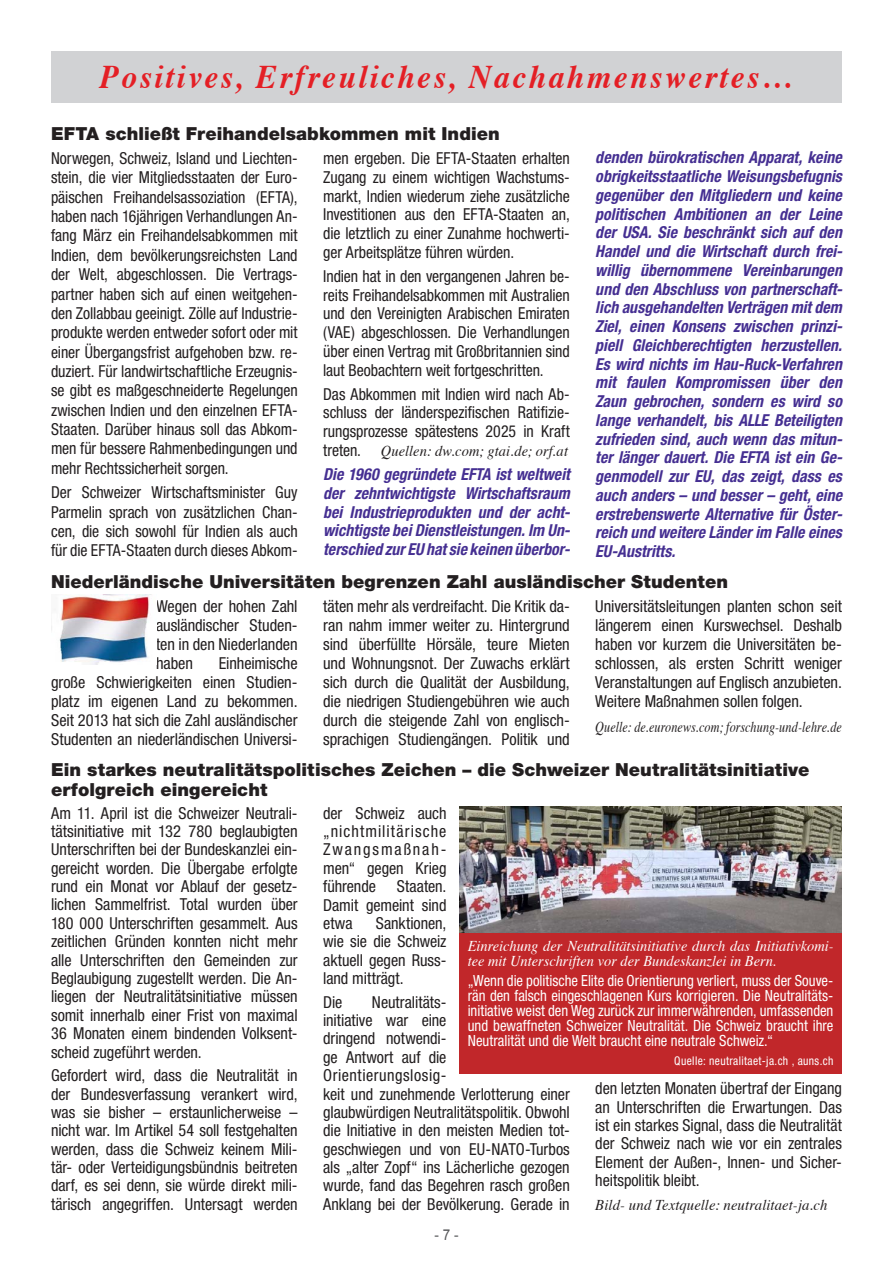
<style>
.page{position:relative;width:893px;height:1263px;background:#fff}
.page>*{position:absolute;margin:0;border:0;box-sizing:border-box;transform-origin:0 0}
.t1{font:italic 700 33px "Times";letter-spacing:.08em;color:#e41f25;scale:.95 1}
.t2{font:900 18px/20.2px "Helvetica Neue LT Std";letter-spacing:.005em;color:#231f20}
.t3{font:condensed 16.5px/18.3px "Helvetica Neue LT Std";letter-spacing:-.005em;color:#231f20;text-align:justify}
.t4{font:condensed 16.5px/19.4px "Helvetica Neue LT Std";letter-spacing:-.005em;color:#231f20;text-align:justify;scale:.96 1}
.t5{font:italic 700 condensed 16.5px/18.8px "Helvetica Neue LT Std";letter-spacing:.005em;color:#452f92;text-align:justify;scale:.96 1}
.t6{font:condensed 15.3px/15px "Helvetica Neue LT Std";color:#fff;text-align:justify;scale:.96 1}
.t7{font:italic 15px/15px "Times";color:#fff;scale:.96 1}
.t8{font:italic 15px "Times";letter-spacing:.005em;color:#231f20;scale:.81 1}
.t9{font:italic 15px "Times";letter-spacing:.005em;color:#231f20}
.t10{font:italic 15px "Times";letter-spacing:.005em;color:#231f20;scale:.96 1}
.t11{font:15px "Arial";color:#57585a;scale:.9 1}
.t12{font:condensed 12px "Helvetica Neue LT Std";letter-spacing:.035em;color:#fff;scale:.96 1}
.s1{font-family:"Helvetica Neue LT Std";font-style:normal;font-stretch:condensed;font-size:16.5px}
</style>
<div class="page">
<div style="left:51px;top:51px;width:791px;height:51px;background:#d1d2d4"></div>
<img style="left:51px;top:595px;width:99px;height:69px">
<img style="left:459px;top:806px;width:383px;height:127px">
<div style="left:459px;top:933px;width:383px;height:140px;background:#c1272a"></div>
<h1 class="t1" style="left:100px;top:55px;width:731px">Positives, Erfreuliches, Nachahmenswertes…</h1>
<p class="t2" style="left:51px;top:124px;width:450px">EFTA schließt Freihandelsabkommen mit Indien</p>
<p class="t4" style="left:51px;top:148px;width:258px">Norwegen, Schweiz, Island und Liechten&shy;stein, die vier Mitgliedsstaaten der Euro&shy;päischen Freihandelsassoziation (EFTA), haben nach 16jährigen Verhandlungen An&shy;fang März ein Freihandelsabkommen mit Indien, dem bevölkerungsreichsten Land der Welt, abgeschlossen. Die Vertrags&shy;partner haben sich auf einen weitgehen&shy;den Zollabbau geeinigt. Zölle auf Industrie&shy;produkte werden entweder sofort oder mit einer Übergangsfrist aufgehoben bzw. re&shy;duziert. Für landwirtschaftliche Erzeugnis&shy;se gibt es maßgeschneiderte Regelungen zwischen Indien und den einzelnen EFTA-Staaten. Darüber hinaus soll das Abkom&shy;men für bessere Rahmenbedingungen und mehr Rechtssicherheit sorgen.</p>
<p class="t4" style="left:51px;top:483px;width:258px">Der Schweizer Wirtschaftsminister Guy Parmelin sprach von zusätzlichen Chan&shy;cen, die sich sowohl für Indien als auch für die EFTA-Staaten durch dieses Abkom-</p>
<p class="t5" style="left:595px;top:148px;width:259px">denden bürokratischen Apparat, keine obrigkeitsstaatliche Weisungsbefugnis gegenüber den Mitgliedern und keine politischen Ambitionen an der Leine der USA. Sie beschränkt sich auf den Handel und die Wirtschaft durch frei&shy;willig übernommene Vereinbarungen und den Abschluss von partnerschaft&shy;lich ausgehandelten Verträgen mit dem Ziel, einen Konsens zwischen prinzi&shy;piell Gleichberechtigten herzustellen.<br>Es wird nichts im Hau-Ruck-Verfahren mit faulen Kompromissen über den Zaun gebrochen, sondern es wird so lange verhandelt, bis ALLE Beteiligten zufrieden sind, auch wenn das mitun&shy;ter länger dauert. Die EFTA ist ein Ge&shy;genmodell zur EU, das zeigt, dass es auch anders – und besser – geht, eine erstrebenswerte Alternative für Öster&shy;reich und weitere Länder im Falle eines EU-Austritts.</p>
<p class="t2" style="left:51px;top:571px;width:679px">Niederländische Universitäten begrenzen Zahl ausländischer Studenten</p>
<p class="t3" style="left:156px;top:596px;width:143px;line-height:19px">Wegen der hohen Zahl ausländischer Studen&shy;ten in den Niederlanden haben</p>
<p class="t4" style="left:323px;top:149px;width:258px;line-height:18.8px">men ergeben. Die EFTA-Staaten erhalten Zugang zu einem wichtigen Wachstums&shy;markt, Indien wiederum ziehe zusätzliche Investitionen aus den EFTA-Staaten an, die letztlich zu einer Zunahme hochwerti&shy;ger Arbeitsplätze führen würden.</p>
<p class="t4" style="left:323px;top:267px;width:258px;line-height:18.8px">Indien hat in den vergangenen Jahren be&shy;reits Freihandelsabkommen mit Australien und den Vereinigten Arabischen Emiraten (VAE) abgeschlossen. Die Verhandlungen über einen Vertrag mit Großbritannien sind laut Beobachtern weit fortgeschritten.</p>
<p class="t4" style="left:323px;top:384px;width:258px;line-height:18.8px">Das Abkommen mit Indien wird nach Ab&shy;schluss der länderspezifischen Ratifizie&shy;rungsprozesse spätestens 2025 in Kraft</p>
<p class="t10" style="left:323px;top:442px;width:257px"><span class="s1">treten.</span> Quellen: dw.com; gtai.de; orf.at</p>
<p class="t5" style="left:323px;top:465px;width:259px">Die 1960 gegründete EFTA ist weltweit der zehntwichtigste Wirtschaftsraum bei Industrieprodukten und der acht&shy;wichtigste bei Dienstleistungen. Im Un&shy;terschied zur EU hat sie keinen überbor-</p>
<p class="t3" style="left:323px;top:596px;width:248px;line-height:19.2px">täten mehr als verdreifacht. Die Kritik da&shy;ran nahm immer weiter zu. Hintergrund sind überfüllte Hörsäle, teure Mieten und Wohnungsnot. Der Zuwachs erklärt sich durch die Qualität der Ausbildung, die niedrigen Studiengebühren wie auch durch die steigende Zahl von englisch&shy;sprachigen Studiengängen. Politik und</p>
<p class="t3" style="left:595px;top:596px;width:248px;line-height:19.2px">Universitätsleitungen planten schon seit längerem einen Kurswechsel. Deshalb haben vor kurzem die Universitäten be&shy;schlossen, als ersten Schritt weniger Veranstaltungen auf Englisch anzubieten.<br>Weitere Maßnahmen sollen folgen.</p>
<p class="t3" style="left:51px;top:653px;width:248px;line-height:19px;text-indent:168px">Einheimische große Schwierigkeiten einen Studien&shy;platz im eigenen Land zu bekommen.<br>Seit 2013 hat sich die Zahl ausländischer Studenten an niederländischen Universi-</p>
<p class="t8" style="left:595px;top:717px;width:306px">Quelle: de.euronews.com; forschung-und-lehre.de</p>
<p class="t2" style="left:51px;top:759px;width:760px">Ein starkes neutralitätspolitisches Zeichen – die Schweizer Neutralitätsinitiative erfolgreich eingereicht</p>
<p class="t3" style="left:51px;top:803px;width:248px">Am 11. April ist die Schweizer Neutrali&shy;tätsinitiative mit 132 780 beglaubigten Unterschriften bei der Bundeskanzlei ein&shy;gereicht worden. Die Übergabe erfolgte rund ein Monat vor Ablauf der gesetz&shy;lichen Sammelfrist. Total wurden über 180 000 Unterschriften gesammelt. Aus zeitlichen Gründen konnten nicht mehr alle Unterschriften den Gemeinden zur Beglaubigung zugestellt werden. Die An&shy;liegen der Neutralitätsinitiative müssen somit innerhalb einer Frist von maximal 36 Monaten einem bindenden Volksent&shy;scheid zugeführt werden.</p>
<p class="t3" style="left:51px;top:1066px;width:248px">Gefordert wird, dass die Neutralität in der Bundesverfassung verankert wird, was sie bisher – erstaunlicherweise – nicht war. Im Artikel 54 soll festgehalten werden, dass die Schweiz keinem Mili&shy;tär- oder Verteidigungsbündnis beitreten darf, es sei denn, sie würde direkt mili&shy;tärisch angegriffen. Untersagt werden</p>
<p class="t3" style="left:323px;top:803px;width:125px">der Schweiz auch „nichtmilitärische Zwangsmaßnah&shy;men“ gegen Krieg führende</p>
<p class="t3" style="left:323px;top:877px;width:125px;text-indent:74px">Staaten.<br>Damit gemeint sind etwa</p>
<p class="t3" style="left:323px;top:914px;width:125px;text-indent:53px">Sanktionen, wie sie die Schweiz aktuell gegen Russ&shy;land mitträgt.</p>
<p class="t3" style="left:323px;top:992px;width:21px">Die</p>
<p class="t7" style="left:468px;top:940px;width:382px">Einreichung der Neutralitätsinitiative durch das Initiativkomi&shy;tee mit Unterschriften vor der Bundeskanzlei in Bern.</p>
<p class="t6" style="left:468px;top:973px;width:382px">„Wenn die politische Elite die Orientierung verliert, muss der Souve&shy;rän den falsch eingeschlagenen Kurs korrigieren. Die Neutralitäts&shy;initiative weist den Weg zurück zur immerwährenden, umfassenden und bewaffneten Schweizer Neutralität. Die Schweiz braucht ihre Neutralität und die Welt braucht eine neutrale Schweiz.“</p>
<p class="t12" style="left:674px;top:1054px;width:167px">Quelle: neutralitaet-ja.ch , auns.ch</p>
<p class="t3" style="left:323px;top:992px;width:248px;text-align:left;text-indent:49px">Neutralitäts-<br>initiative war eine<br>dringend notwendi-<br>ge Antwort auf die<br>Orientierungslosig-<br>keit und zunehmende Verlotterung einer glaubwürdigen Neutralitätspolitik. Obwohl die Initiative in den meisten Medien tot&shy;geschwiegen und von EU-NATO-Turbos als „alter Zopf“ ins Lächerliche gezogen wurde, fand das Begehren rasch großen<br>Anklang bei der Bevölkerung. Gerade in</p>
<p class="t3" style="left:595px;top:1079px;width:248px">den letzten Monaten übertraf der Eingang an Unterschriften die Erwartungen. Das ist ein starkes Signal, dass die Neutralität der Schweiz nach wie vor ein zentrales Element der Außen-, Innen- und Sicher&shy;heitspolitik bleibt.</p>
<p class="t9" style="left:595px;top:1195px;width:234px">Bild- und Textquelle: neutralitaet-ja.ch</p>
<p class="t11" style="left:434px;top:1225px;width:28px">- 7 -</p>
</div>
